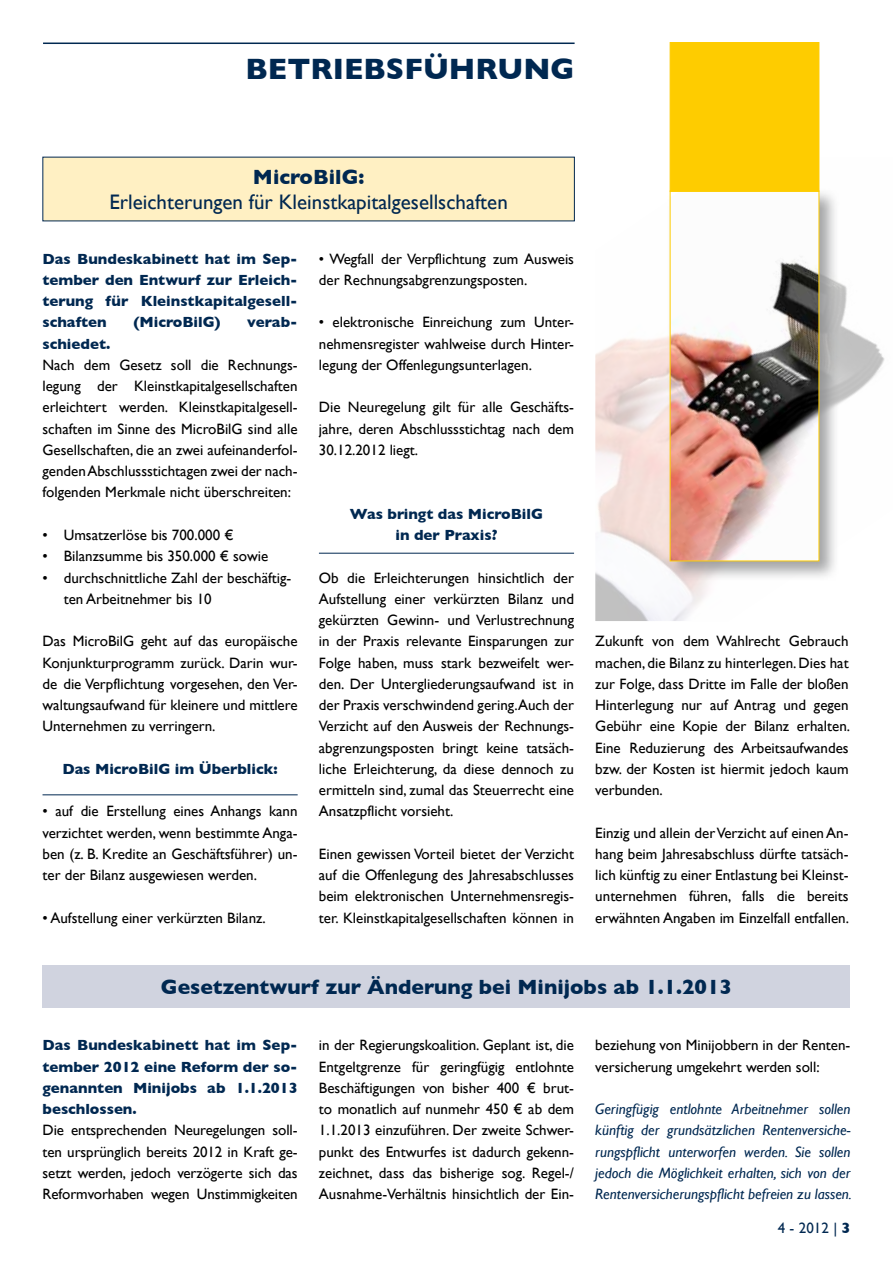
<style>
.page{position:relative;width:893px;height:1263px;background:#fff}
.page>*{position:absolute;margin:0;border:0;box-sizing:border-box;transform-origin:0 0}
.t1{font:700 30px "Gill Sans";color:#002851}
.t2{font:700 21px "Gill Sans";color:#002851}
.t3{font:21px "Gill Sans";color:#002851}
.t4{font:15px/21.3px "Gill Sans";color:#000;text-align:justify}
.t5{font:700 15px/21.3px "Gill Sans";color:#002851;text-align:justify}
.t6{font:italic 15px/21.3px "Gill Sans";color:#002851;text-align:justify}
.t7{font:15px "Gill Sans";color:#002851}
.s1{font-weight:700}
</style>
<div class="page">
<hr style="left:43px;top:43px;width:532px;height:1px;background:#002851">
<img style="left:595px;top:157px;width:290px;height:464px">
<div style="left:667px;top:187px;width:172px;height:394px;background:#87888a;opacity:.75"></div>
<img style="left:672px;top:193px;width:145px;height:366px">
<div style="left:670px;top:42px;width:149px;height:150px;background:#fecc00;border:1px solid #fecc00"></div>
<div style="left:43px;top:157px;width:531px;height:64px;background:#fff0c3"></div>
<div style="left:43px;top:965px;width:807px;height:43px;background:#d0d3df"></div>
<hr style="left:43px;top:794px;width:255px;height:1px;background:#002851">
<hr style="left:319px;top:553px;width:255px;height:1px;background:#002851">
<h1 class="t1" style="left:245px;top:51px;width:331px">BETRIEBSFÜHRUNG</h1>
<h2 class="t2" style="left:253px;top:164px;width:113px">MicroBilG:</h2>
<h2 class="t3" style="left:109px;top:189px;width:400px">Erleichterungen für Kleinstkapitalgesellschaften</h2>
<p class="t5" style="left:43px;top:248px;width:257px">Das Bundeskabinett hat im Sep&shy;tember den Entwurf zur Erleich&shy;terung für Kleinstkapitalgesell&shy;schaften</p>
<p class="t5" style="left:134px;top:312px;width:88px">(MicroBilG)</p>
<p class="t5" style="left:247px;top:312px;width:52px">verab-</p>
<p class="t5" style="left:43px;top:333px;width:69px">schiedet.</p>
<p class="t4" style="left:43px;top:354px;width:257px">Nach dem Gesetz soll die Rechnungs&shy;legung der Kleinstkapitalgesellschaften erleichtert werden. Kleinstkapitalgesell&shy;schaften im Sinne des MicroBilG sind alle Gesellschaften, die an zwei aufeinanderfol&shy;genden Abschlussstichtagen zwei der nach&shy;folgenden Merkmale nicht überschreiten:</p>
<p class="t4" style="left:43px;top:524px;width:193px">• Umsatzerlöse bis 700.000 €</p>
<p class="t4" style="left:43px;top:545px;width:227px">• Bilanzsumme bis 350.000 € sowie</p>
<p class="t4" style="left:64px;top:567px;width:229px;text-indent:-21px">• durchschnittliche Zahl der beschäftig&shy;ten Arbeitnehmer bis 10</p>
<p class="t4" style="left:43px;top:630px;width:257px">Das MicroBilG geht auf das europäische Konjunkturprogramm zurück. Darin wur&shy;de die Verpflichtung vorgesehen, den Ver&shy;waltungsaufwand für kleinere und mittlere Unternehmen zu verringern.</p>
<p class="t5" style="left:62px;top:758px;width:217px">Das MicroBilG im Überblick:</p>
<p class="t4" style="left:43px;top:800px;width:257px">• auf die Erstellung eines Anhangs kann verzichtet werden, wenn bestimmte Anga&shy;ben (z. B. Kredite an Geschäftsführer) un&shy;ter der Bilanz ausgewiesen werden.</p>
<p class="t4" style="left:43px;top:907px;width:225px">• Aufstellung einer verkürzten Bilanz.</p>
<p class="t4" style="left:319px;top:248px;width:257px">• Wegfall der Verpflichtung zum Ausweis der Rechnungsabgrenzungsposten.</p>
<p class="t4" style="left:319px;top:311px;width:257px">• elektronische Einreichung zum Unter&shy;nehmensregister wahlweise durch Hinter&shy;legung der Offenlegungsunterlagen.</p>
<p class="t4" style="left:319px;top:396px;width:257px">Die Neuregelung gilt für alle Geschäfts&shy;jahre, deren Abschlussstichtag nach dem 30.12.2012 liegt.</p>
<p class="t5" style="left:350px;top:503px;width:195px;text-align:center">Was bringt das MicroBilG in der Praxis?</p>
<p class="t4" style="left:319px;top:567px;width:257px">Ob die Erleichterungen hinsichtlich der Aufstellung einer verkürzten Bilanz und gekürzten Gewinn- und Verlustrechnung in der Praxis relevante Einsparungen zur Folge haben, muss stark bezweifelt wer&shy;den. Der Untergliederungsaufwand ist in der Praxis verschwindend gering.Auch der Verzicht auf den Ausweis der Rechnungs&shy;abgrenzungsposten bringt keine tatsäch&shy;liche Erleichterung, da diese dennoch zu ermitteln sind, zumal das Steuerrecht eine Ansatzpflicht vorsieht.</p>
<p class="t4" style="left:319px;top:843px;width:257px">Einen gewissen Vorteil bietet der Verzicht auf die Offenlegung des Jahresabschlusses beim elektronischen Unternehmensregis&shy;ter. Kleinstkapitalgesellschaften können in</p>
<p class="t4" style="left:595px;top:630px;width:256px">Zukunft von dem Wahlrecht Gebrauch machen, die Bilanz zu hinterlegen. Dies hat zur Folge, dass Dritte im Falle der bloßen Hinterlegung nur auf Antrag und gegen Gebühr eine Kopie der Bilanz erhalten.<br>Eine Reduzierung des Arbeitsaufwandes bzw. der Kosten ist hiermit jedoch kaum verbunden.</p>
<p class="t4" style="left:595px;top:822px;width:255px">Einzig und allein der Verzicht auf einen An&shy;hang beim Jahresabschluss dürfte tatsäch&shy;lich künftig zu einer Entlastung bei Kleinst&shy;unternehmen führen, falls die bereits erwähnten Angaben im Einzelfall entfallen.</p>
<h2 class="t2" style="left:161px;top:974px;width:573px">Gesetzentwurf zur Änderung bei Minijobs ab 1.1.2013</h2>
<p class="t5" style="left:43px;top:1034px;width:257px">Das Bundeskabinett hat im Sep&shy;tember 2012 eine Reform der so&shy;genannten Minijobs ab 1.1.2013 beschlossen.</p>
<p class="t4" style="left:43px;top:1119px;width:257px">Die entsprechenden Neuregelungen soll&shy;ten ursprünglich bereits 2012 in Kraft ge&shy;setzt werden, jedoch verzögerte sich das Reformvorhaben wegen Unstimmigkeiten</p>
<p class="t4" style="left:319px;top:1034px;width:257px">in der Regierungskoalition. Geplant ist, die Entgeltgrenze für geringfügig entlohnte Beschäftigungen von bisher 400 € brut&shy;to monatlich auf nunmehr 450 € ab dem 1.1.2013 einzuführen. Der zweite Schwer&shy;punkt des Entwurfes ist dadurch gekenn&shy;zeichnet, dass das bisherige sog. Regel-/ Ausnahme-Verhältnis hinsichtlich der Ein-</p>
<p class="t4" style="left:595px;top:1034px;width:257px">beziehung von Minijobbern in der Renten&shy;versicherung umgekehrt werden soll:</p>
<p class="t6" style="left:595px;top:1098px;width:258px">Geringfügig entlohnte Arbeitnehmer sollen künftig der grundsätzlichen Rentenversiche&shy;rungspflicht unterworfen werden. Sie sollen jedoch die Möglichkeit erhalten, sich von der Rentenversicherungspflicht befreien zu lassen.</p>
<p class="t7" style="left:778px;top:1219px;width:74px">4 - 2012 | <span class="s1">3</span></p>
</div>
